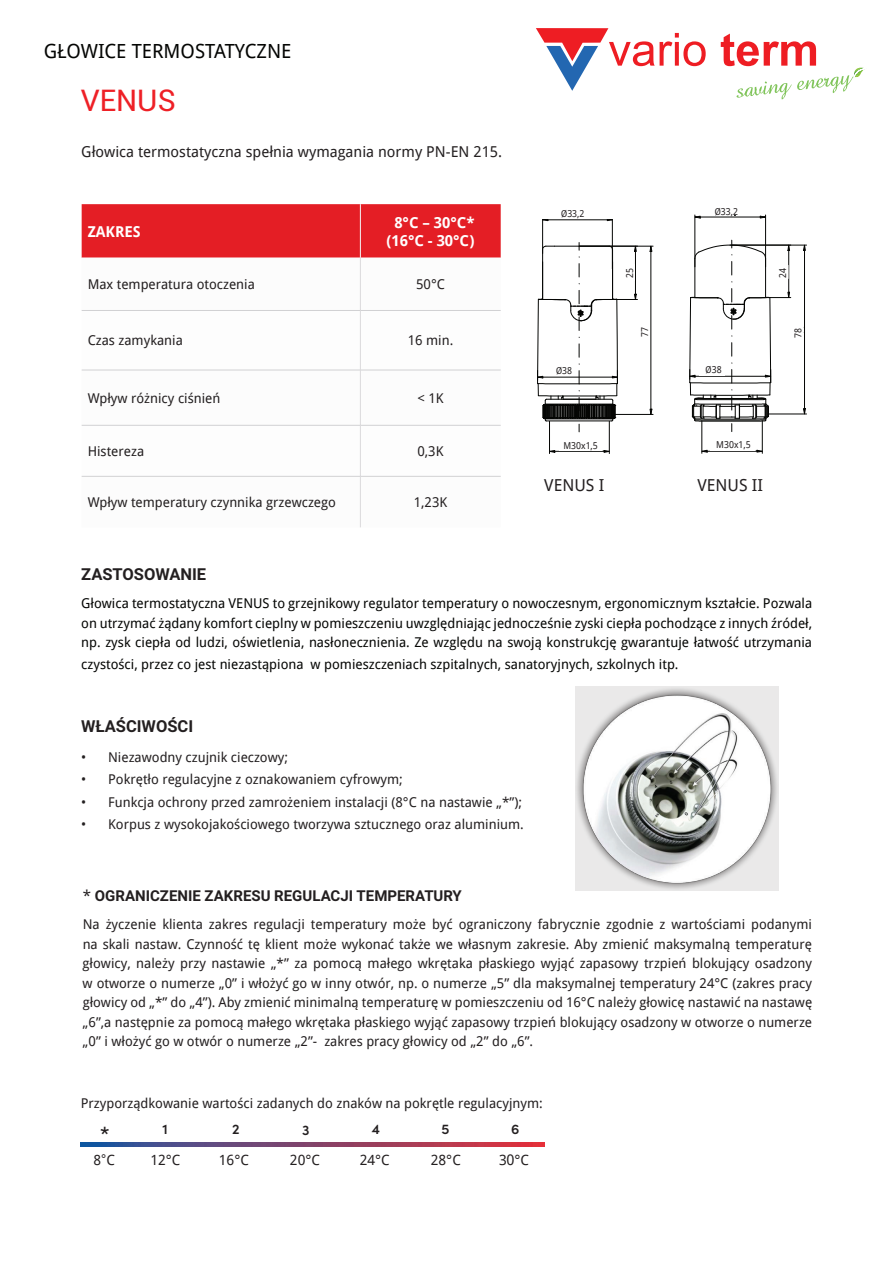
<style>
.page{position:relative;width:893px;height:1263px;background:#fff}
.page>*{position:absolute;margin:0;border:0;box-sizing:border-box;transform-origin:0 0}
.t1{font:30px "Roboto";color:#ee2026}
.t2{font:600 21.15px "Sofia Pro";color:#231f20}
.t3{font:19.5px "Droid Sans";color:#040503}
.t4{font:700 16.5px "Roboto";color:#231f20}
.t5{font:16.5px "Droid Sans";color:#231f20}
.t6{font:15px "Droid Sans";color:#231f20}
.t7{font:700 15px "Roboto";color:#231f20}
.t8{font:700 15px/18px "Droid Sans";color:#fff;text-align:center}
.t9{font:14.1px "Droid Sans";color:#231f20}
.t10{font:600 14.1px "Sofia Pro";color:#231f20}
.t11{font:13.95px "Droid Sans";color:#231f20}
.t12{font:13.5px/19.5px "Droid Sans";color:#231f20;text-align:justify}
.t13{font:13.5px/19.5px "Droid Sans";color:#040503;text-align:justify}
.t14{font:9.6px "Droid Sans";color:#231f20;scale:.94 1}
.s1{font-family:"Roboto"}
.s2{font-family:"Droid Sans";font-weight:400}
.s3{font-size:12px}
.s4{font-size:14.1px}
.s5{font-size:14.55px}
</style>
<div class="page">
<div style="left:82px;top:204px;width:419px;height:54px;background:#e41e25"></div>
<svg style="left:82px;top:369px;width:419px;height:107px"></svg>
<hr style="left:360px;top:204px;width:1px;height:54px;background:#f3f4f5">
<hr style="left:360px;top:258px;width:1px;height:52px;background:#dbdadc">
<hr style="left:360px;top:311px;width:1px;height:59px;background:#dbdadc">
<hr style="left:360px;top:370px;width:1px;height:55px;background:#dbdadc">
<hr style="left:360px;top:425px;width:1px;height:51px;background:#dbdadc">
<hr style="left:360px;top:476px;width:1px;height:51px;background:#dbdadc">
<hr style="left:82px;top:310px;width:278px;height:1px;background:#d1d1d3">
<hr style="left:360px;top:310px;width:141px;height:1px;background:#d1d1d3">
<hr style="left:82px;top:370px;width:278px;height:1px;background:#d1d1d3">
<hr style="left:360px;top:370px;width:141px;height:1px;background:#d1d1d3">
<hr style="left:82px;top:425px;width:278px;height:1px;background:#d1d1d3">
<hr style="left:360px;top:425px;width:141px;height:1px;background:#d1d1d3">
<hr style="left:82px;top:476px;width:278px;height:1px;background:#d1d1d3">
<hr style="left:360px;top:476px;width:141px;height:1px;background:#d1d1d3">
<svg style="left:575px;top:687px;width:204px;height:204px;background:#e6e6e6"></svg>
<img style="left:580px;top:692px;width:195px;height:193px">
<svg style="left:689px;top:215px;width:118px;height:239px"></svg>
<svg style="left:537px;top:219px;width:117px;height:235px"></svg>
<hr style="left:563px;top:399px;width:33px;height:1px;background:#040503">
<div style="left:560px;top:442px;width:42px;height:9px;background:#fff"></div>
<div style="left:710px;top:440px;width:45px;height:11px;background:#fff"></div>
<div style="left:641px;top:324px;width:9px;height:17px;background:#fff"></div>
<div style="left:756px;top:318px;width:9px;height:17px;background:#fff"></div>
<div style="left:794px;top:323px;width:9px;height:17px;background:#fff"></div>
<div style="left:641px;top:323px;width:9px;height:17px;background:#fff"></div>
<div style="left:794px;top:325px;width:9px;height:16px;background:#fff"></div>
<div style="left:626px;top:264px;width:9px;height:17px;background:#fff"></div>
<div style="left:778px;top:265px;width:10px;height:14px;background:#fff"></div>
<div style="left:779px;top:265px;width:9px;height:17px;background:#fff"></div>
<div style="left:548px;top:366px;width:18px;height:10px;background:#fff"></div>
<div style="left:703px;top:365px;width:19px;height:10px;background:#fff"></div>
<div style="left:550px;top:367px;width:26px;height:9px;background:#fff"></div>
<div style="left:700px;top:366px;width:25px;height:9px;background:#fff"></div>
<img style="left:81px;top:1143px;width:463px;height:3px">
<svg style="left:721px;top:34px;width:144px;height:65px"></svg>
<svg style="left:536px;top:28px;width:170px;height:63px"></svg>
<h3 class="t3" style="left:44px;top:38px;width:249px">GŁOWICE TERMOSTATYCZNE</h3>
<h1 class="t1" style="left:81px;top:79px;width:97px">VENUS</h1>
<p class="t6" style="left:81px;top:141px;width:422px">Głowica termostatyczna spełnia wymagania normy PN-EN 215.</p>
<p class="t8" style="left:88px;top:222px;width:55px">ZAKRES</p>
<p class="t8" style="left:386px;top:213px;width:90px">8°C – 30°C* (16°C - 30°C)</p>
<p class="t12" style="left:88px;top:274px;width:169px">Max temperatura otoczenia</p>
<p class="t12" style="left:416px;top:274px;width:30px">50°C</p>
<p class="t12" style="left:88px;top:330px;width:97px">Czas zamykania</p>
<p class="t12" style="left:408px;top:330px;width:47px">16 min.</p>
<p class="t12" style="left:88px;top:388px;width:134px">Wpływ różnicy ciśnień</p>
<p class="t12" style="left:417px;top:388px;width:28px">&lt; 1K</p>
<p class="t12" style="left:88px;top:441px;width:58px">Histereza</p>
<p class="t12" style="left:417px;top:441px;width:28px">0,3K</p>
<p class="t12" style="left:88px;top:492px;width:250px">Wpływ temperatury czynnika grzewczego</p>
<p class="t12" style="left:414px;top:492px;width:35px">1,23K</p>
<p class="t14" style="left:561px;top:207px;width:26px"><span class="s1">Ø</span>33,2</p>
<p class="t14" style="left:715px;top:205px;width:26px"><span class="s1">Ø</span>33,2</p>
<p class="t14" style="left:623px;top:278px;width:12px;rotate:-90deg">25</p>
<p class="t14" style="left:776px;top:278px;width:12px;rotate:-90deg">24</p>
<p class="t14" style="left:638px;top:337px;width:12px;rotate:-90deg">77</p>
<p class="t14" style="left:791px;top:338px;width:12px;rotate:-90deg">78</p>
<p class="t14" style="left:556px;top:364px;width:19px"><span class="s1">Ø</span>38</p>
<p class="t14" style="left:706px;top:363px;width:19px"><span class="s1">Ø</span>38</p>
<p class="t14" style="left:563px;top:439px;width:38px">M30x1,5</p>
<p class="t14" style="left:716px;top:438px;width:38px">M30x1,5</p>
<p class="t5" style="left:544px;top:474px;width:62px">VENUS I</p>
<p class="t5" style="left:697px;top:474px;width:67px">VENUS II</p>
<p class="t4" style="left:81px;top:562px;width:126px">ZASTOSOWANIE</p>
<p class="t13" style="left:81px;top:593px;width:732px">Głowica termostatyczna VENUS to grzejnikowy regulator temperatury o nowoczesnym, ergonomicznym kształcie. Pozwala on utrzymać żądany komfort cieplny w pomieszczeniu uwzględniając jednocześnie zyski ciepła pochodzące z innych źródeł, np. zysk ciepła od ludzi, oświetlenia, nasłonecznienia. Ze względu na swoją konstrukcję gwarantuje łatwość utrzymania</p>
<p class="t13" style="left:81px;top:654px;width:599px">czystości, przez co jest niezastąpiona w pomieszczeniach szpitalnych, sanatoryjnych, szkolnych itp.</p>
<p class="t4" style="left:81px;top:714px;width:114px">WŁAŚCIWOŚCI</p>
<p class="t12" style="left:81px;top:747px;width:208px">• Niezawodny czujnik cieczowy;</p>
<p class="t12" style="left:81px;top:769px;width:323px">• Pokrętło regulacyjne z oznakowaniem cyfrowym;</p>
<p class="t12" style="left:81px;top:792px;width:442px">• Funkcja ochrony przed zamrożeniem instalacji (8°C na nastawie „*”);</p>
<p class="t12" style="left:81px;top:814px;width:444px">• Korpus z wysokojakościowego tworzywa sztucznego oraz aluminium.</p>
<p class="t7" style="left:83px;top:885px;width:381px"><span class="s2">*</span> OGRANICZENIE ZAKRESU REGULACJI TEMPERATURY</p>
<p class="t12" style="left:83px;top:914px;width:731px">Na życzenie klienta zakres regulacji temperatury może być ograniczony fabrycznie zgodnie z wartościami podanymi na skali nastaw. Czynność tę klient może wykonać także we własnym zakresie. Aby zmienić maksymalną temperaturę głowicy, należy przy nastawie „*” za pomocą małego wkrętaka płaskiego wyjąć zapasowy trzpień blokujący osadzony w otworze o numerze „0” i włożyć go w inny otwór, np. o numerze „5” dla maksymalnej temperatury 24°C (zakres pracy głowicy od „*” do „4”). Aby zmienić minimalną temperaturę w pomieszczeniu od 16°C należy głowicę nastawić na nastawę „6”,a następnie za pomocą małego wkrętaka płaskiego wyjąć zapasowy trzpień blokujący osadzony w otworze o numerze „0” i włożyć go w otwór o numerze „2”- zakres pracy głowicy od „2” do „6”.</p>
<p class="t12" style="left:81px;top:1093px;width:464px">Przyporządkowanie wartości zadanych do znaków na pokrętle regulacyjnym:</p>
<h2 class="t2" style="left:100px;top:1118px;width:12px">*</h2>
<p class="t11" style="left:93px;top:1150px;width:23px">8<span class="s3">°</span><span class="s4">C</span></p>
<p class="t10" style="left:163px;top:1118px;width:7px">1</p>
<p class="t9" style="left:150px;top:1150px;width:32px">12°C</p>
<p class="t10" style="left:232px;top:1118px;width:9px">2</p>
<p class="t9" style="left:219px;top:1150px;width:32px">16°C</p>
<p class="t10" style="left:302px;top:1119px;width:9px">3</p>
<p class="t9" style="left:290px;top:1150px;width:32px">20°C</p>
<p class="t10" style="left:372px;top:1118px;width:10px">4</p>
<p class="t9" style="left:360px;top:1150px;width:32px">24°C</p>
<p class="t10" style="left:441px;top:1118px;width:9px">5</p>
<p class="t9" style="left:431px;top:1150px;width:32px">28°C</p>
<p class="t10" style="left:511px;top:1118px;width:10px">6</p>
<p class="t9" style="left:499px;top:1150px;width:32px">32°<span class="s5">0</span> C</p>
</div>
